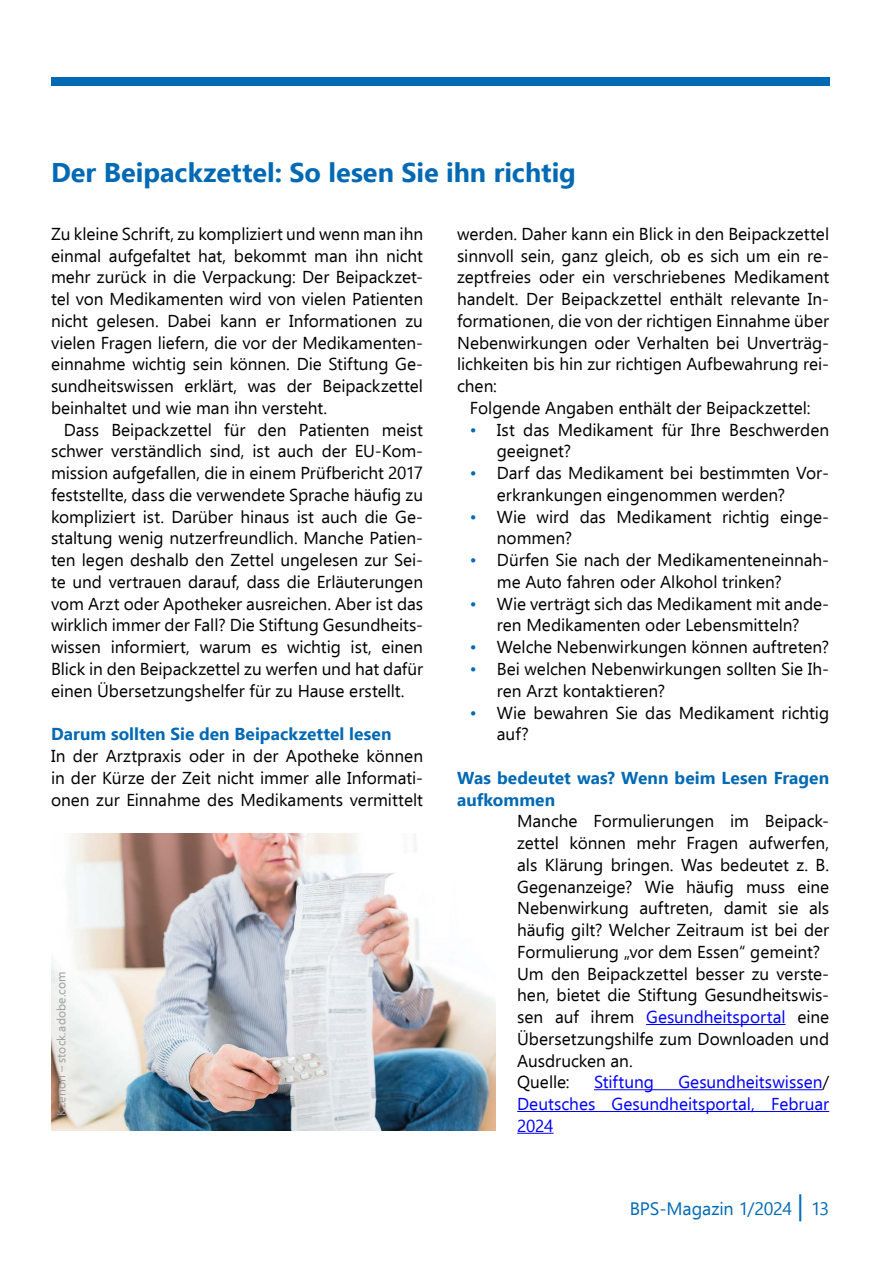
<style>
.page{position:relative;width:893px;height:1263px;background:#fff}
.page>*{position:absolute;margin:0;border:0;box-sizing:border-box;transform-origin:0 0}
.t1{font:700 27px "Ebrima";color:#0069b4}
.t2{font:18px "Ebrima";letter-spacing:-.01em;color:#0069b4}
.t3{font:17.25px/21.8px "Ebrima";color:#000}
.t4{font:700 17.25px/21.8px "Ebrima";letter-spacing:.005em;color:#0069b4}
.t5{font:17.25px/21.8px "Ebrima";color:#00f;text-align:justify}
.t6{font:12px "Ebrima";letter-spacing:.015em;color:#9d9d9c}
.s1{color:#0069b4}
.s2{color:#00f}
.s3{color:#000}
</style>
<div class="page">
<div style="left:51px;top:78px;width:778px;height:8px;background:#0069b4"></div>
<hr style="left:646px;top:1024px;width:140px;height:1px;background:#00f">
<hr style="left:594px;top:1089px;width:228px;height:1px;background:#00f">
<hr style="left:517px;top:1111px;width:312px;height:1px;background:#00f">
<hr style="left:517px;top:1133px;width:37px;height:1px;background:#00f">
<img style="left:51px;top:833px;width:445px;height:297px">
<h1 class="t1" style="left:51px;top:152px;width:526px">Der Beipackzettel: So lesen Sie ihn richtig</h1>
<p class="t3" style="left:51px;top:222px;width:374px;text-align:justify">Zu kleine Schrift, zu kompliziert und wenn man ihn einmal aufgefaltet hat, bekommt man ihn nicht mehr zurück in die Verpackung: Der Beipackzet&shy;tel von Medikamenten wird von vielen Patienten nicht gelesen. Dabei kann er Informationen zu vielen Fragen liefern, die vor der Medikamenten&shy;einnahme wichtig sein können. Die Stiftung Ge&shy;sundheitswissen erklärt, was der Beipackzettel beinhaltet und wie man ihn versteht.</p>
<p class="t3" style="left:51px;top:418px;width:374px;text-align:justify;text-indent:13px">Dass Beipackzettel für den Patienten meist schwer verständlich sind, ist auch der EU-Kom&shy;mission aufgefallen, die in einem Prüfbericht 2017 feststellte, dass die verwendete Sprache häufig zu kompliziert ist. Darüber hinaus ist auch die Ge&shy;staltung wenig nutzerfreundlich. Manche Patien&shy;ten legen deshalb den Zettel ungelesen zur Sei&shy;te und vertrauen darauf, dass die Erläuterungen vom Arzt oder Apotheker ausreichen. Aber ist das wirklich immer der Fall? Die Stiftung Gesundheits&shy;wissen informiert, warum es wichtig ist, einen Blick in den Beipackzettel zu werfen und hat dafür einen Übersetzungshelfer für zu Hause erstellt.</p>
<p class="t4" style="left:51px;top:722px;width:342px">Darum sollten Sie den Beipackzettel lesen</p>
<p class="t3" style="left:51px;top:744px;width:374px;text-align:justify">In der Arztpraxis oder in der Apotheke können in der Kürze der Zeit nicht immer alle Informati&shy;onen zur Einnahme des Medikaments vermittelt</p>
<p class="t3" style="left:457px;top:222px;width:374px;text-align:justify">werden. Daher kann ein Blick in den Beipackzettel sinnvoll sein, ganz gleich, ob es sich um ein re&shy;zeptfreies oder ein verschriebenes Medikament handelt. Der Beipackzettel enthält relevante In&shy;formationen, die von der richtigen Einnahme über Nebenwirkungen oder Verhalten bei Unverträg&shy;lichkeiten bis hin zur richtigen Aufbewahrung rei&shy;chen:</p>
<p class="t3" style="left:470px;top:396px;width:342px">Folgende Angaben enthält der Beipackzettel:</p>
<p class="t3" style="left:497px;top:418px;width:334px;text-indent:-27px"><span class="s1">•</span> Ist das Medikament für Ihre Beschwerden geeignet?</p>
<p class="t3" style="left:497px;top:462px;width:334px;text-indent:-27px"><span class="s1">•</span> Darf das Medikament bei bestimmten Vor&shy;erkrankungen eingenommen werden?</p>
<p class="t3" style="left:497px;top:505px;width:334px;text-indent:-27px"><span class="s1">•</span> Wie wird das Medikament richtig einge&shy;nommen?</p>
<p class="t3" style="left:497px;top:549px;width:334px;text-indent:-27px"><span class="s1">•</span> Dürfen Sie nach der Medikamenteneinnah&shy;me Auto fahren oder Alkohol trinken?</p>
<p class="t3" style="left:470px;top:592px;width:361px;text-align:center"><span class="s1">•</span> Wie verträgt sich das Medikament mit ande&shy;ren Medikamenten oder Lebensmitteln?</p>
<p class="t3" style="left:470px;top:636px;width:361px"><span class="s1">•</span> Welche Nebenwirkungen können auftreten?</p>
<p class="t3" style="left:497px;top:657px;width:334px;text-indent:-27px"><span class="s1">•</span> Bei welchen Nebenwirkungen sollten Sie Ih&shy;ren Arzt kontaktieren?</p>
<p class="t3" style="left:497px;top:701px;width:334px;text-indent:-27px"><span class="s1">•</span> Wie bewahren Sie das Medikament richtig auf?</p>
<p class="t4" style="left:457px;top:766px;width:374px">Was bedeutet was? Wenn beim Lesen Fragen aufkommen</p>
<p class="t3" style="left:517px;top:810px;width:313px">Manche Formulierungen im Beipack&shy;zettel können mehr Fragen aufwerfen, als Klärung bringen. Was bedeutet z. B.<br>Gegenanzeige? Wie häufig muss eine Nebenwirkung auftreten, damit sie als häufig gilt? Welcher Zeitraum ist bei der Formulierung „vor dem Essen“ gemeint?<br>Um den Beipackzettel besser zu verste&shy;hen, bietet die Stiftung Gesundheitswis&shy;sen auf ihrem <span class="s2">Gesundheitsportal</span> eine Übersetzungshilfe zum Downloaden und Ausdrucken an.<br>Quelle:</p>
<p class="t6" style="left:52px;top:1116px;width:146px;rotate:-90deg">Kzenon – stock.adobe.com</p>
<p class="t5" style="left:594px;top:1071px;width:62px">Stiftung</p>
<p class="t5" style="left:517px;top:1071px;width:313px;text-indent:161px">Gesundheitswissen<span class="s3">/ </span>Deutsches Gesundheitsportal, Februar 2024</p>
<p class="t2" style="left:630px;top:1195px;width:201px">BPS-Magazin 1/2024 13</p>
</div>
